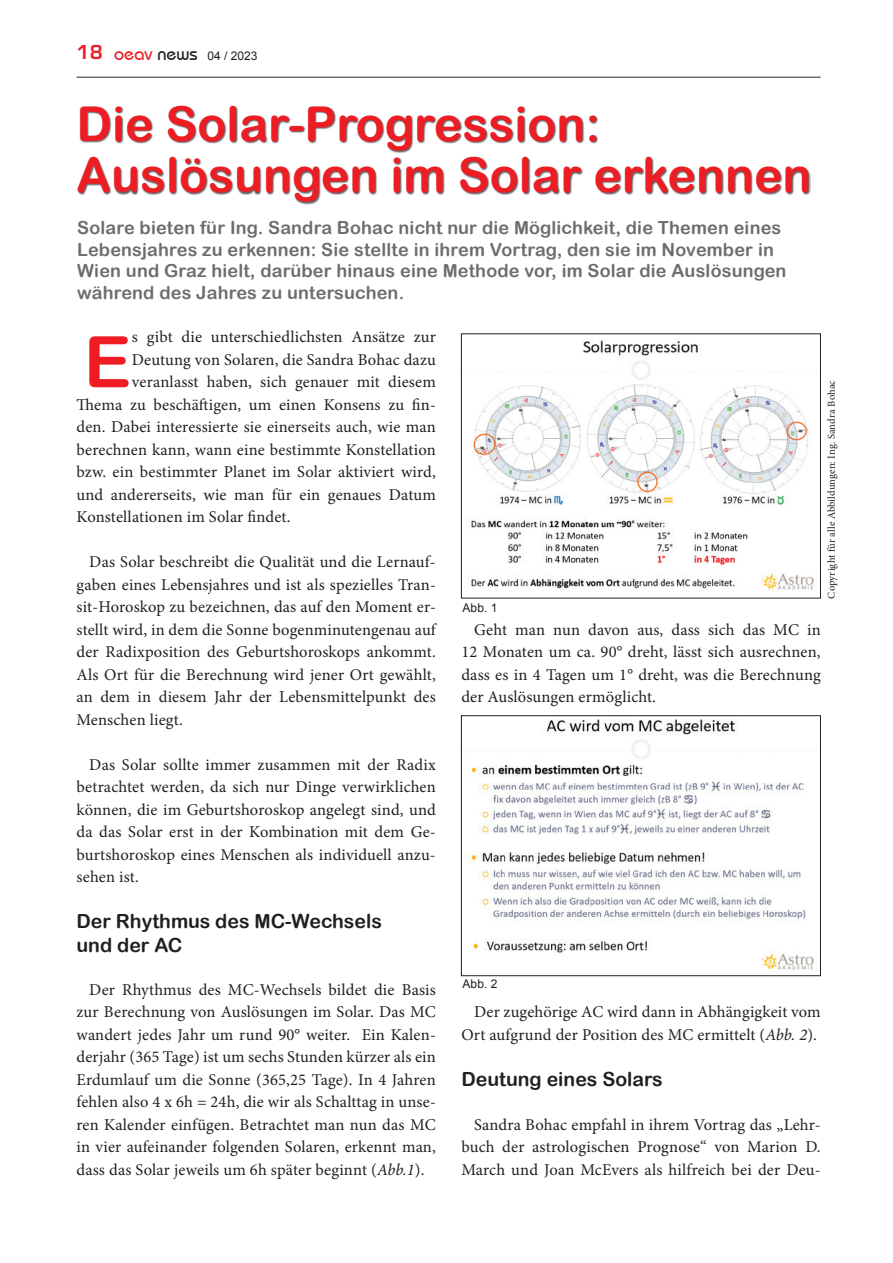
<style>
.page{position:relative;width:893px;height:1263px;background:#fff}
.page>*{position:absolute;margin:0;border:0;box-sizing:border-box;transform-origin:0 0}
.t1{font:71.25px "Arial Rounded MT Bold";color:#ee1d23}
.t2{font:48px/51px "Arial Rounded MT Bold";color:#ee1d23}
.t3{font:19.5px/23.4px "Arial Rounded MT Bold";color:#231f20}
.t4{font:18px/21.6px "Arial Rounded MT Bold";letter-spacing:.01em;color:#6c6d70}
.t5{font:16.5px/22.5px "Minion Pro";letter-spacing:.01em;color:#231f20;text-align:justify}
.t6{font:12px "Arial";color:#231f20}
.t7{font:10.5px "Minion Pro";letter-spacing:.01em;color:#231f20}
.s1{font-family:"Eurostile";font-weight:700;font-size:21px;color:#ee1d23}
.s2{font-family:"Bimini Normal";font-size:18px;color:#ee1d23}
.s3{font-family:"Bimini Normal";font-size:18px}
.s4{font-style:italic}
</style>
<div class="page">
<hr style="left:77px;top:77px;width:744px;height:1px;background:#6c6d70">
<img style="left:78px;top:106px;width:732px;height:98px">
<img style="left:471px;top:340px;width:343px;height:250px">
<div style="left:461px;top:334px;width:360px;height:264px;border:1px solid #231f20"></div>
<img style="left:471px;top:719px;width:343px;height:251px">
<div style="left:461px;top:715px;width:360px;height:261px;border:1px solid #231f20"></div>
<p class="t6" style="left:77px;top:48px;width:182px"><span class="s1">18</span> <span class="s2">oeav</span> <span class="s3">news</span> 04 / 2023</p>
<h2 class="t2" style="left:77px;top:98px;width:736px">Die Solar-Progression:<br>Auslösungen im Solar erkennen</h2>
<p class="t4" style="left:77px;top:217px;width:711px">Solare bieten für Ing. Sandra Bohac nicht nur die Möglichkeit, die Themen eines Lebensjahres zu erkennen: Sie stellte in ihrem Vortrag, den sie im November in Wien und Graz hielt, darüber hinaus eine Methode vor, im Solar die Auslösungen während des Jahres zu untersuchen.</p>
<h1 class="t1" style="left:84px;top:320px;width:49px">E</h1>
<p class="t5" style="left:132px;top:326px;width:305px">s gibt die unterschiedlichsten Ansätze zur</p>
<p class="t5" style="left:132px;top:348px;width:305px">Deutung von Solaren, die Sandra Bohac dazu</p>
<p class="t5" style="left:132px;top:371px;width:305px">veranlasst haben, sich genauer mit diesem</p>
<p class="t5" style="left:77px;top:393px;width:361px">Thema zu beschäftigen, um einen Konsens zu fin-</p>
<p class="t5" style="left:77px;top:416px;width:361px">den. Dabei interessierte sie einerseits auch, wie man</p>
<p class="t5" style="left:77px;top:438px;width:361px">berechnen kann, wann eine bestimmte Konstellation</p>
<p class="t5" style="left:77px;top:461px;width:361px">bzw. ein bestimmter Planet im Solar aktiviert wird,</p>
<p class="t5" style="left:77px;top:483px;width:361px">und andererseits, wie man für ein genaues Datum</p>
<p class="t5" style="left:77px;top:506px;width:216px">Konstellationen im Solar findet.</p>
<p class="t5" style="left:77px;top:551px;width:361px;text-indent:13px">Das Solar beschreibt die Qualität und die Lernauf&shy;gaben eines Lebensjahres und ist als spezielles Tran&shy;sit-Horoskop zu bezeichnen, das auf den Moment er&shy;stellt wird, in dem die Sonne bogenminutengenau auf der Radixposition des Geburtshoroskops ankommt.<br>Als Ort für die Berechnung wird jener Ort gewählt, an dem in diesem Jahr der Lebensmittelpunkt des Menschen liegt.</p>
<p class="t5" style="left:77px;top:753px;width:361px;text-indent:13px">Das Solar sollte immer zusammen mit der Radix betrachtet werden, da sich nur Dinge verwirklichen können, die im Geburtshoroskop angelegt sind, und da das Solar erst in der Kombination mit dem Ge&shy;burtshoroskop eines Menschen als individuell anzu&shy;sehen ist.</p>
<p class="t3" style="left:77px;top:909px;width:307px">Der Rhythmus des MC-Wechsels und der AC</p>
<p class="t5" style="left:77px;top:978px;width:361px;text-indent:13px">Der Rhythmus des MC-Wechsels bildet die Basis zur Berechnung von Auslösungen im Solar. Das MC wandert jedes Jahr um rund 90° weiter. Ein Kalen&shy;derjahr (365 Tage) ist um sechs Stunden kürzer als ein Erdumlauf um die Sonne (365,25 Tage). In 4 Jahren fehlen also 4 x 6h = 24h, die wir als Schalttag in unse&shy;ren Kalender einfügen. Betrachtet man nun das MC in vier aufeinander folgenden Solaren, erkennt man, dass das Solar jeweils um 6h später beginnt (<span class="s4">Abb.1</span>).</p>
<p class="t6" style="left:463px;top:599px;width:36px">Abb. 1</p>
<p class="t7" style="left:824px;top:598px;width:220px;rotate:-90deg">Copyright für alle Abbildungen: Ing. Sandra Bohac</p>
<p class="t5" style="left:461px;top:618px;width:361px;text-indent:13px">Geht man nun davon aus, dass sich das MC in 12 Monaten um ca. 90° dreht, lässt sich ausrechnen, dass es in 4 Tagen um 1° dreht, was die Berechnung der Auslösungen ermöglicht.</p>
<p class="t6" style="left:463px;top:976px;width:36px">Abb. 2</p>
<p class="t5" style="left:461px;top:1001px;width:361px;text-align:right">Der zugehörige AC wird dann in Abhängigkeit vom<br>Ort aufgrund der Position des MC ermittelt (<span class="s4">Abb. 2</span>).</p>
<p class="t3" style="left:461px;top:1067px;width:203px">Deutung eines Solars</p>
<p class="t5" style="left:461px;top:1113px;width:361px;text-indent:13px">Sandra Bohac empfahl in ihrem Vortrag das „Lehr&shy;buch der astrologischen Prognose“ von Marion D.<br>March und Joan McEvers als hilfreich bei der Deu-</p>
</div>
